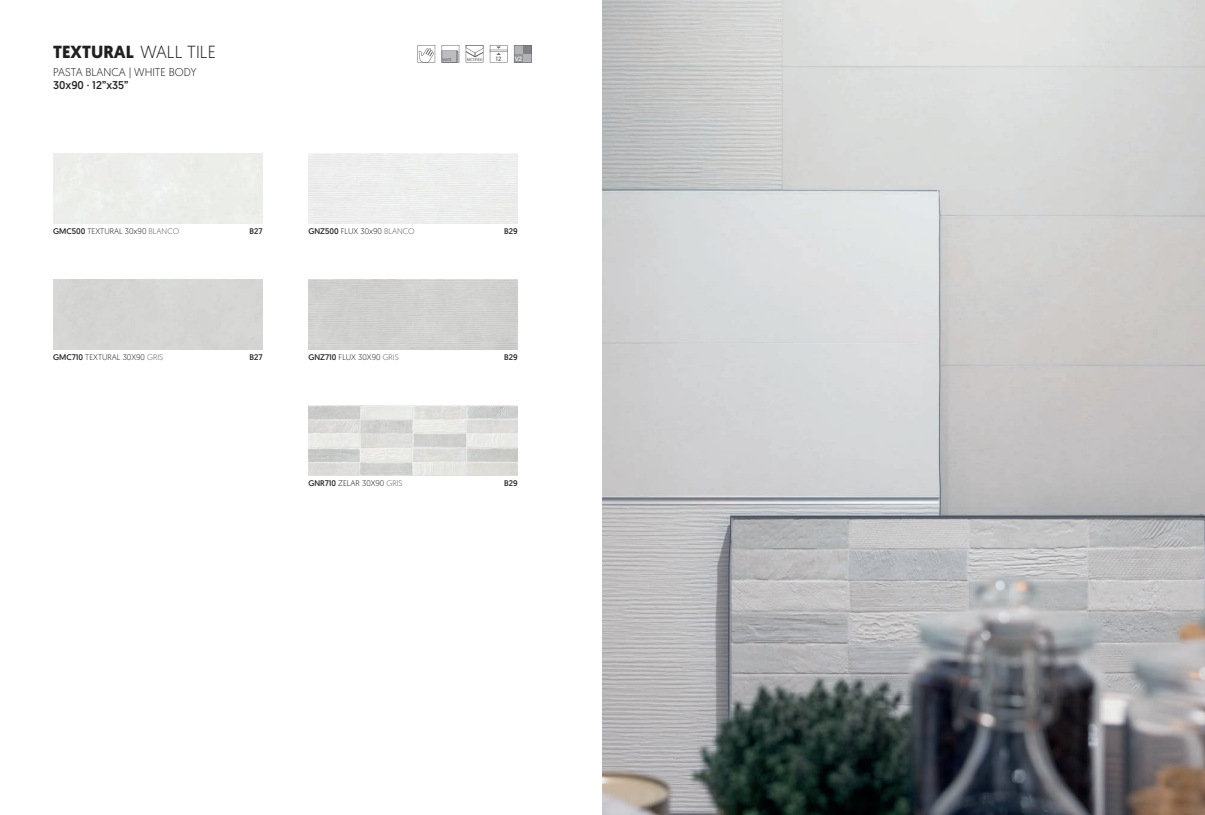
<style>
.page{position:relative;width:1205px;height:815px;background:#fff}
.page>*{position:absolute;margin:0;border:0;box-sizing:border-box;transform-origin:0 0}
.t1{font:700 17.5px "Geomanist";color:#231f20}
.t2{font:300 11.25px "Geomanist";color:#231f20}
.t3{font:11.25px "Geomanist";color:#231f20}
.t4{font:300 8.12px "Geomanist";color:#231f20}
.t5{font:8.12px "Geomanist";color:#231f20}
.t6{font:6.25px "Geomanist";color:#636366}
.t7{font:6.25px "Geomanist";color:#fff}
.t8{font:3.75px "Geomanist";letter-spacing:-.015em;color:#636366}
.s1{font-weight:300}
.s2{font-weight:400}
.s3{color:#636366}
</style>
<div class="page">
<img style="left:308px;top:406px;width:210px;height:70px">
<svg style="left:417px;top:45px;width:18px;height:18px"></svg>
<svg style="left:441px;top:45px;width:18px;height:18px"></svg>
<svg style="left:466px;top:45px;width:17px;height:18px"></svg>
<svg style="left:490px;top:45px;width:17px;height:18px"></svg>
<svg style="left:514px;top:45px;width:17px;height:18px"></svg>
<img style="left:602px;top:0;width:603px;height:815px">
<h1 class="t1" style="left:53px;top:40px;width:164px">TEXTURAL <span class="s1">WALL TILE</span></h1>
<h2 class="t2" style="left:53px;top:65px;width:145px">PASTA BLANCA | WHITE BODY</h2>
<h2 class="t3" style="left:53px;top:78px;width:77px">30x90 · 12”x35”</h2>
<p class="t8" style="left:442px;top:58px;width:11px">MATE</p>
<p class="t8" style="left:467px;top:58px;width:17px">RECTIFIED</p>
<p class="t6" style="left:496px;top:55px;width:7px">12</p>
<p class="t7" style="left:515px;top:55px;width:9px">V2</p>
<p class="t4" style="left:53px;top:225px;width:128px"><span class="s2">GMC500</span> TEXTURAL 30x90 <span class="s3">BLANCO</span></p>
<p class="t5" style="left:250px;top:225px;width:14px">B27</p>
<p class="t4" style="left:308px;top:226px;width:108px"><span class="s2">GNZ500</span> FLUX 30x90 <span class="s3">BLANCO</span></p>
<p class="t5" style="left:504px;top:226px;width:15px">B29</p>
<p class="t4" style="left:53px;top:352px;width:112px"><span class="s2">GMC710</span> TEXTURAL 30X90 <span class="s3">GRIS</span></p>
<p class="t5" style="left:250px;top:352px;width:14px">B27</p>
<p class="t4" style="left:308px;top:352px;width:92px"><span class="s2">GNZ710</span> FLUX 30X90 <span class="s3">GRIS</span></p>
<p class="t5" style="left:504px;top:352px;width:15px">B29</p>
<p class="t4" style="left:308px;top:478px;width:96px"><span class="s2">GNR710</span> ZELAR 30X90 <span class="s3">GRIS</span></p>
<p class="t5" style="left:504px;top:478px;width:15px">B29</p>
</div>
